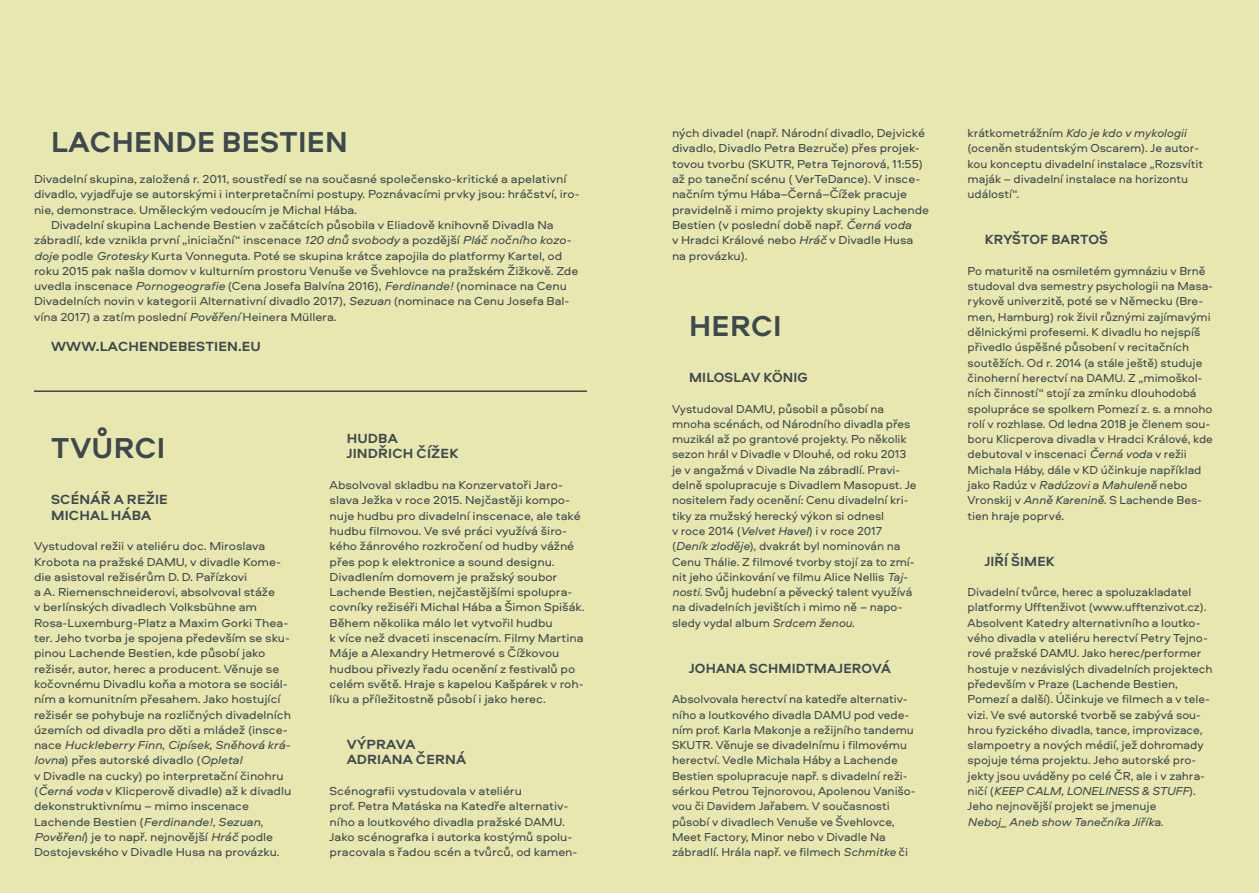
<style>
.page{position:relative;width:1259px;height:893px;background:#e7e7af}
.page>*{position:absolute;margin:0;border:0;box-sizing:border-box;transform-origin:0 0}
.t1{font:700 30px "Aeroport";letter-spacing:.01em;color:#3e484f}
.t2{font:700 13.8px/15.3px "Aeroport";letter-spacing:.01em;color:#3e484f;scale:1.04 1}
.t3{font:700 13.8px "Aeroport";letter-spacing:.01em;color:#3e484f}
.t4{font:12px/15.3px "Aeroport";letter-spacing:-.005em;color:#3e484f;scale:1.04 1}
.t5{font:12px/15.3px "Aeroport";letter-spacing:-.005em;color:#3e484f}
.s1{font-style:italic}
</style>
<div class="page">
<hr style="left:34px;top:390px;width:553px;height:2px;background:#3e484f">
<h1 class="t1" style="left:51px;top:121px;width:298px">LACHENDE BESTIEN</h1>
<p class="t4" style="left:34px;top:171px;width:513px">Divadelní skupina, založená r. 2011, soustředí se na současné společensko-kritické a apelativní</p>
<p class="t4" style="left:34px;top:186px;width:526px">divadlo, vyjadřuje se autorskými i interpretačními postupy. Poznávacími prvky jsou: hráčství, iro-</p>
<p class="t4" style="left:34px;top:201px;width:312px">nie, demonstrace. Uměleckým vedoucím je Michal Hába.</p>
<p class="t4" style="left:51px;top:217px;width:485px">Divadelní skupina Lachende Bestien v začátcích působila v Eliadově knihovně Divadla Na</p>
<p class="t4" style="left:34px;top:232px;width:518px">zábradlí, kde vznikla první „iniciační“ inscenace <span class="s1">120 dnů svobody</span> a pozdější <span class="s1">Pláč nočního kozo-</span></p>
<p class="t4" style="left:34px;top:247px;width:509px"><span class="s1">doje</span> podle <span class="s1">Grotesky</span> Kurta Vonneguta. Poté se skupina krátce zapojila do platformy Kartel, od</p>
<p class="t4" style="left:34px;top:263px;width:525px">roku 2015 pak našla domov v kulturním prostoru Venuše ve Švehlovce na pražském Žižkově. Zde</p>
<p class="t4" style="left:34px;top:278px;width:514px">uvedla inscenace <span class="s1">Pornogeografie</span> (Cena Josefa Balvína 2016), <span class="s1">Ferdinande!</span> (nominace na Cenu</p>
<p class="t4" style="left:34px;top:293px;width:516px">Divadelních novin v kategorii Alternativní divadlo 2017), <span class="s1">Sezuan</span> (nominace na Cenu Josefa Bal-</p>
<p class="t4" style="left:34px;top:308px;width:293px">vína 2017) a zatím poslední <span class="s1">Pověření</span> Heinera Müllera.</p>
<p class="t2" style="left:51px;top:338px;width:203px">WWW.LACHENDEBESTIEN.EU</p>
<h1 class="t1" style="left:51px;top:427px;width:116px">TVŮRCI</h1>
<p class="t2" style="left:51px;top:491px;width:114px">SCÉNÁŘ A REŽIE<br>MICHAL HÁBA</p>
<p class="t4" style="left:34px;top:538px;width:249px">Vystudoval režii v ateliéru doc. Miroslava Krobota na pražské DAMU, v divadle Kome&shy;die asistoval režisérům D. D. Pařízkovi<br>a A. Riemenschneiderovi, absolvoval stáže<br>v berlínských divadlech Volksbühne am Rosa-Luxemburg-Platz a Maxim Gorki Thea&shy;ter. Jeho tvorba je spojena především se sku&shy;pinou Lachende Bestien, kde působí jako režisér, autor, herec a producent. Věnuje se kočovnému Divadlu koňa a motora se sociál&shy;ním a komunitním přesahem. Jako hostující režisér se pohybuje na rozličných divadelních územích od divadla pro děti a mládež (insce&shy;nace <span class="s1">Huckleberry Finn</span>, <span class="s1">Cipísek</span>, <span class="s1">Sněhová krá&shy;lovna</span>) přes autorské divadlo (<span class="s1">Opletal<br></span>v Divadle na cucky) po interpretační činohru (<span class="s1">Černá voda</span> v Klicperově divadle) až k divadlu dekonstruktivnímu – mimo inscenace Lachende Bestien (<span class="s1">Ferdinande!</span>, <span class="s1">Sezuan</span>, <span class="s1">Pověření</span>) je to např. nejnovější <span class="s1">Hráč</span> podle Dostojevského v Divadle Husa na provázku.</p>
<p class="t2" style="left:347px;top:430px;width:108px">HUDBA<br>JINDŘICH ČÍŽEK</p>
<p class="t4" style="left:330px;top:477px;width:247px">Absolvoval skladbu na Konzervatoři Jaro&shy;slava Ježka v roce 2015. Nejčastěji kompo&shy;nuje hudbu pro divadelní inscenace, ale také hudbu filmovou. Ve své práci využívá širo&shy;kého žánrového rozkročení od hudby vážné přes pop k elektronice a sound designu.<br>Divadlením domovem je pražský soubor Lachende Bestien, nejčastějšími spolupra&shy;covníky režiséři Michal Hába a Šimon Spišák.<br>Během několika málo let vytvořil hudbu<br>k více než dvaceti inscenacím. Filmy Martina Máje a Alexandry Hetmerové s Čížkovou hudbou přivezly řadu ocenění z festivalů po celém světě. Hraje s kapelou Kašpárek v roh&shy;líku a příležitostně působí i jako herec.</p>
<p class="t2" style="left:347px;top:736px;width:116px">VÝPRAVA<br>ADRIANA ČERNÁ</p>
<p class="t4" style="left:330px;top:783px;width:240px">Scénografii vystudovala v ateliéru<br>prof. Petra Matáska na Katedře alternativ&shy;ního a loutkového divadla pražské DAMU.<br>Jako scénografka i autorka kostýmů spolu&shy;pracovala s řadou scén a tvůrců, od kamen-</p>
<p class="t4" style="left:672px;top:125px;width:249px">ných divadel (např. Národní divadlo, Dejvické divadlo, Divadlo Petra Bezruče) přes projek&shy;tovou tvorbu (SKUTR, Petra Tejnorová, 11:55) až po taneční scénu ( VerTeDance). V insce&shy;načním týmu Hába–Černá–Čížek pracuje pravidelně i mimo projekty skupiny Lachende Bestien (v poslední době např. <span class="s1">Černá voda<br></span>v Hradci Králové nebo <span class="s1">Hráč</span> v Divadle Husa na provázku).</p>
<h1 class="t1" style="left:689px;top:304px;width:94px">HERCI</h1>
<p class="t3" style="left:689px;top:367px;width:120px">MILOSLAV KÖNIG</p>
<p class="t5" style="left:672px;top:400px;width:246px">Vystudoval DAMU, působil a působí na mnoha scénách, od Národního divadla přes muzikál až po grantové projekty. Po několik sezon hrál v Divadle v Dlouhé, od roku 2013 je v angažmá v Divadle Na zábradlí. Pravi&shy;delně spolupracuje s Divadlem Masopust. Je nositelem řady ocenění: Cenu divadelní kri&shy;tiky za mužský herecký výkon si odnesl<br>v roce 2014 (<span class="s1">Velvet Havel</span>) i v roce 2017 (<span class="s1">Deník zloděje</span>), dvakrát byl nominován na Cenu Thálie. Z filmové tvorby stojí za to zmí&shy;nit jeho účinkování ve filmu Alice Nellis <span class="s1">Taj&shy;nosti</span>. Svůj hudební a pěvecký talent využívá na divadelních jevištích i mimo ně – napo&shy;sledy vydal album <span class="s1">Srdcem ženou</span>.</p>
<p class="t3" style="left:689px;top:658px;width:203px">JO HANA SCHMIDTMAJEROVÁ</p>
<p class="t5" style="left:672px;top:691px;width:245px">Absolvovala herectví na katedře alternativ&shy;ního a loutkového divadla DAMU pod vede&shy;ním prof. Karla Makonje a režijního tandemu SKUTR. Věnuje se divadelnímu i filmovému herectví. Vedle Michala Háby a Lachende Bestien spolupracuje např. s divadelní reži&shy;sérkou Petrou Tejnorovou, Apolenou Vanišo&shy;vou či Davidem Jařabem. V současnosti působí v divadlech Venuše ve Švehlovce, Meet Factory, Minor nebo v Divadle Na zábradlí. Hrála např. ve filmech <span class="s1">Schmitke</span> či</p>
<p class="t5" style="left:967px;top:125px;width:237px">krátkometrážním <span class="s1">Kdo je kdo v mykologii </span>(oceněn studentským Oscarem). Je autor&shy;kou konceptu divadelní instalace „Rozsvítit maják – divadelní instalace na horizontu událostí“.</p>
<p class="t3" style="left:984px;top:230px;width:125px">KRYŠTO F BARTOŠ</p>
<p class="t5" style="left:967px;top:263px;width:247px">Po maturitě na osmiletém gymnáziu v Brně studoval dva semestry psychologii na Masa&shy;rykově univerzitě, poté se v Německu (Bre&shy;men, Hamburg) rok živil různými zajímavými dělnickými profesemi. K divadlu ho nejspíš přivedlo úspěšné působení v recitačních soutěžích. Od r. 2014 (a stále ještě) studuje činoherní herectví na DAMU. Z „mimoškol&shy;ních činností“ stojí za zmínku dlouhodobá spolupráce se spolkem Pomezí z. s. a mnoho rolí v rozhlase. Od ledna 2018 je členem sou&shy;boru Klicperova divadla v Hradci Králové, kde debutoval v inscenaci <span class="s1">Černá voda</span> v režii Michala Háby, dále v KD účinkuje například jako Radúz v <span class="s1">Radúzovi a Mahuleně</span> nebo Vronskij v <span class="s1">Anně Karenině</span>. S Lachende Bes&shy;tien hraje poprvé.</p>
<p class="t3" style="left:984px;top:551px;width:70px">JIŘÍ ŠIMEK</p>
<p class="t5" style="left:967px;top:584px;width:246px">Divadelní tvůrce, herec a spoluzakladatel platformy Ufftenživot (www.ufftenzivot.cz).<br>Absolvent Katedry alternativního a loutko&shy;vého divadla v ateliéru herectví Petry Tejno&shy;rové pražské DAMU. Jako herec/performer hostuje v nezávislých divadelních projektech především v Praze (Lachende Bestien, Pomezí a další). Účinkuje ve filmech a v tele&shy;vizi. Ve své autorské tvorbě se zabývá sou&shy;hrou fyzického divadla, tance, improvizace, slampoetry a nových médií, jež dohromady spojuje téma projektu. Jeho autorské pro&shy;jekty jsou uváděny po celé ČR, ale i v zahra&shy;ničí (<span class="s1">KEEP CALM, LONELINESS &amp; STUFF</span>).<br>Jeho nejnovější projekt se jmenuje<br><span class="s1">Neboj_ Aneb show Tanečníka Jiříka</span>.</p>
</div>
